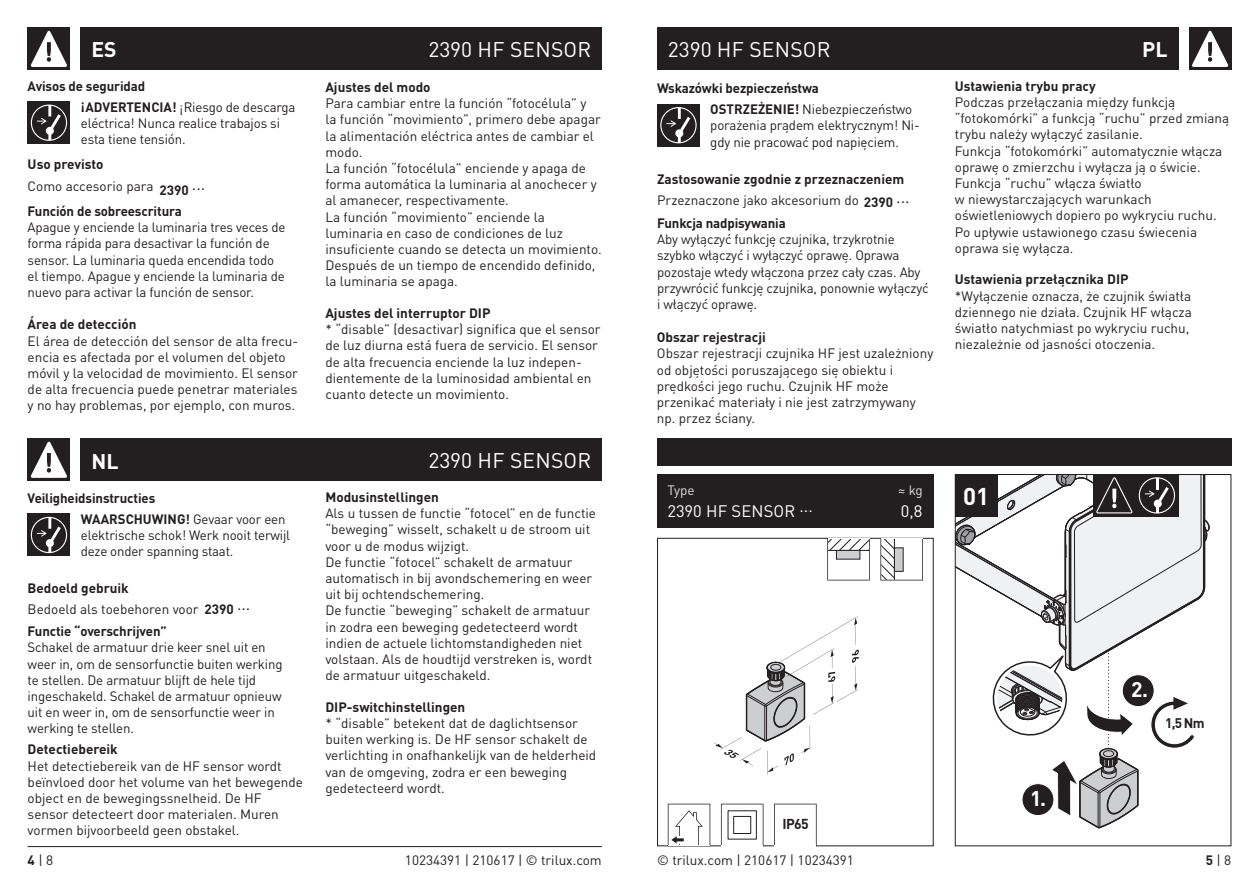
<style>
.page{position:relative;width:1259px;height:893px;background:#fff}
.page>*{position:absolute;margin:0;border:0;box-sizing:border-box;transform-origin:0 0}
.t1{font:700 24px "DIN Pro";color:#fff}
.t2{font:21px "DIN Pro";letter-spacing:.01em;color:#fff}
.t3{font:700 21px "DIN Pro";color:#fff}
.t4{font:16.5px "DIN Pro";letter-spacing:.01em;color:#fff}
.t5{font:700 14.25px "DIN Pro";color:#231f20}
.t6{font:700 13.8px "DIN Pro";color:#231f20}
.t7{font:13.5px/16.2px "DIN Pro";color:#231f20}
.t8{font:700 13.5px/20.9px "DIN Pro";color:#231f20}
.t9{font:13.5px "DIN Pro";letter-spacing:-.02em;color:#dcdddf}
.s1{font-weight:400}
.s2{font-weight:700}
</style>
<div class="page">
<div style="left:81px;top:28px;width:521px;height:42px;background:#231f20"></div>
<div style="left:657px;top:28px;width:521px;height:42px;background:#231f20"></div>
<hr style="left:28px;top:846px;width:574px;height:1px;background:#231f20">
<div style="left:28px;top:28px;width:42px;height:42px;background:#231f20"></div>
<svg style="left:31px;top:31px;width:36px;height:36px"></svg>
<div style="left:657px;top:474px;width:276px;height:53px;background:#231f20"></div>
<div style="left:657px;top:438px;width:574px;height:28px;background:#231f20"></div>
<svg style="left:714px;top:616px;width:145px;height:159px"></svg>
<div style="left:657px;top:538px;width:276px;height:308px;border:1px solid #231f20"></div>
<svg style="left:827px;top:538px;width:43px;height:42px"></svg>
<div style="left:836px;top:550px;width:24px;height:9px;background:#cdced0"></div>
<div style="left:836px;top:550px;width:24px;height:9px;border:1px solid #231f20"></div>
<hr style="left:828px;top:538px;width:41px;height:1px;background:#fff">
<svg style="left:880px;top:538px;width:43px;height:42px"></svg>
<div style="left:894px;top:548px;width:9px;height:23px;background:#cdced0"></div>
<div style="left:894px;top:548px;width:9px;height:23px;border:1px solid #231f20"></div>
<hr style="left:881px;top:538px;width:41px;height:1px;background:#fff">
<svg style="left:721px;top:804px;width:42px;height:42px"></svg>
<div style="left:733px;top:816px;width:18px;height:18px;border:1px solid #231f20"></div>
<hr style="left:721px;top:845px;width:41px;height:1px;background:#fff">
<svg style="left:774px;top:804px;width:42px;height:42px"></svg>
<hr style="left:775px;top:845px;width:41px;height:1px;background:#fff">
<svg style="left:668px;top:804px;width:42px;height:42px"></svg>
<hr style="left:668px;top:845px;width:41px;height:1px;background:#fff">
<div style="left:81px;top:439px;width:521px;height:42px;background:#231f20"></div>
<div style="left:28px;top:438px;width:42px;height:43px;background:#231f20"></div>
<svg style="left:31px;top:442px;width:36px;height:36px"></svg>
<div style="left:1188px;top:28px;width:43px;height:42px;background:#231f20"></div>
<svg style="left:1192px;top:31px;width:36px;height:36px"></svg>
<div style="left:28px;top:101px;width:42px;height:43px;background:#231f20"></div>
<svg style="left:31px;top:105px;width:36px;height:36px"></svg>
<div style="left:28px;top:514px;width:42px;height:42px;background:#231f20"></div>
<svg style="left:31px;top:517px;width:36px;height:36px"></svg>
<div style="left:657px;top:104px;width:42px;height:42px;background:#231f20"></div>
<svg style="left:660px;top:107px;width:36px;height:36px"></svg>
<svg style="left:955px;top:474px;width:254px;height:355px"></svg>
<h2 class="t3" style="left:91px;top:33px;width:27px">ES</h2>
<h2 class="t3" style="left:1142px;top:33px;width:27px">PL</h2>
<h2 class="t2" style="left:428px;top:33px;width:164px">2390 HF SENSOR</h2>
<h2 class="t2" style="left:668px;top:33px;width:164px">2390 HF SENSOR</h2>
<p class="t8" style="left:81px;top:75px;width:216px;text-indent:-53px">Avisos de seguridad<br>¡ADVERTENCIA! <span class="s1">¡Riesgo de descarga</span></p>
<p class="t7" style="left:81px;top:114px;width:201px">eléctrica! Nunca realice trabajos si esta tiene tensión.</p>
<p class="t8" style="left:28px;top:152px;width:77px">Uso previsto</p>
<p class="t7" style="left:28px;top:177px;width:127px">Como accesorio para</p>
<p class="t8" style="left:159px;top:179px;width:47px">2390 <sup>...</sup></p>
<p class="t8" style="left:28px;top:200px;width:156px">Función de sobreescritura</p>
<p class="t7" style="left:28px;top:218px;width:259px">Apague y enciende la luminaria tres veces de forma rápida para desactivar la función de sensor. La luminaria queda encendida todo el tiempo. Apague y enciende la luminaria de nuevo para activar la función de sensor.</p>
<p class="t8" style="left:28px;top:313px;width:110px">Área de detección</p>
<p class="t7" style="left:28px;top:332px;width:272px">El área de detección del sensor de alta frecu&shy;encia es afectada por el volumen del objeto móvil y la velocidad de movimiento. El sensor de alta frecuencia puede penetrar materiales y no hay problemas, por ejemplo, con muros.</p>
<p class="t8" style="left:325px;top:76px;width:107px">Ajustes del modo</p>
<p class="t7" style="left:325px;top:94px;width:278px">Para cambiar entre la función “fotocélula” y<br>la función “movimiento”, primero debe apagar la alimentación eléctrica antes de cambiar el modo.<br>La función “fotocélula” enciende y apaga de forma automática la luminaria al anochecer y al amanecer, respectivamente.<br>La función “movimiento” enciende la luminaria en caso de condiciones de luz insuficiente cuando se detecta un movimiento.<br>Después de un tiempo de encendido definido, la luminaria se apaga.</p>
<p class="t8" style="left:325px;top:302px;width:167px">Ajustes del interruptor DIP</p>
<p class="t7" style="left:325px;top:320px;width:277px">* “disable” (desactivar) significa que el sensor de luz diurna está fuera de servicio. El sensor de alta frecuencia enciende la luz indepen&shy;dientemente de la luminosidad ambiental en cuanto detecte un movimiento.</p>
<h2 class="t3" style="left:91px;top:445px;width:29px">NL</h2>
<h2 class="t2" style="left:428px;top:444px;width:164px">2390 HF SENSOR</h2>
<p class="t8" style="left:81px;top:487px;width:206px;text-indent:-53px">Veiligheidsinstructies<br>WAARSCHUWING! <span class="s1">Gevaar voor een</span></p>
<p class="t7" style="left:81px;top:526px;width:211px">elektrische schok! Werk nooit terwijl deze onder spanning staat.</p>
<p class="t7" style="left:28px;top:577px;width:224px;line-height:21px"><span class="s2">Bedoeld gebruik<br></span>Bedoeld als toebehoren voor <span class="s2">2390</span> <sup>...</sup></p>
<p class="t8" style="left:28px;top:620px;width:141px">Functie “overschrijven”</p>
<p class="t7" style="left:28px;top:639px;width:256px">Schakel de armatuur drie keer snel uit en weer in, om de sensorfunctie buiten werking te stellen. De armatuur blijft de hele tijd ingeschakeld. Schakel de armatuur opnieuw uit en weer in, om de sensorfunctie weer in werking te stellen.</p>
<p class="t8" style="left:28px;top:738px;width:92px">Detectiebereik</p>
<p class="t7" style="left:28px;top:757px;width:277px">Het detectiebereik van de HF sensor wordt beïnvloed door het volume van het bewegende object en de bewegingssnelheid. De HF sensor detecteert door materialen. Muren vormen bijvoorbeeld geen obstakel.</p>
<p class="t8" style="left:325px;top:486px;width:115px">Modusinstellingen</p>
<p class="t7" style="left:325px;top:504px;width:272px">Als u tussen de functie “fotocel” en de functie “beweging” wisselt, schakelt u de stroom uit voor u de modus wijzigt.<br>De functie “fotocel” schakelt de armatuur automatisch in bij avondschemering en weer uit bij ochtendschemering.<br>De functie “beweging” schakelt de armatuur in zodra een beweging gedetecteerd wordt indien de actuele lichtomstandigheden niet volstaan. Als de houdtijd verstreken is, wordt de armatuur uitgeschakeld.</p>
<p class="t8" style="left:325px;top:696px;width:141px">DIP-switchinstellingen</p>
<p class="t7" style="left:325px;top:714px;width:272px">* “disable” betekent dat de daglichtsensor buiten werking is. De HF sensor schakelt de verlichting in onafhankelijk van de helderheid van de omgeving, zodra er een beweging gedetecteerd wordt.</p>
<p class="t7" style="left:28px;top:851px;width:27px"><span class="s2">4</span> | 8</p>
<p class="t7" style="left:405px;top:851px;width:198px">10234391 | 210617 | © trilux.com</p>
<p class="t8" style="left:710px;top:77px;width:203px;text-indent:-53px">Wskazówki bezpieczeństwa<br>OSTRZEŻENIE! <span class="s1">Niebezpieczeństwo</span></p>
<p class="t7" style="left:710px;top:117px;width:211px">porażenia prądem elektrycznym! Ni&shy;gdy nie pracować pod napięciem.</p>
<p class="t8" style="left:657px;top:168px;width:249px">Zastosowanie zgodnie z przeznaczeniem</p>
<p class="t7" style="left:657px;top:191px;width:203px">Przeznaczone jako akcesorium do</p>
<p class="t8" style="left:864px;top:191px;width:47px">2390 <sup>...</sup></p>
<p class="t8" style="left:657px;top:212px;width:130px">Funkcja nadpisywania</p>
<p class="t7" style="left:657px;top:230px;width:273px">Aby wyłączyć funkcję czujnika, trzykrotnie szybko włączyć i wyłączyć oprawę. Oprawa pozostaje wtedy włączona przez cały czas. Aby przywrócić funkcję czujnika, ponownie wyłączyć i włączyć oprawę.</p>
<p class="t8" style="left:657px;top:326px;width:110px">Obszar rejestracji</p>
<p class="t7" style="left:657px;top:345px;width:278px">Obszar rejestracji czujnika HF jest uzależniony od objętości poruszającego się obiektu i prędkości jego ruchu. Czujnik HF może przenikać materiały i nie jest zatrzymywany np. przez ściany.</p>
<p class="t8" style="left:955px;top:75px;width:142px">Ustawienia trybu pracy</p>
<p class="t7" style="left:955px;top:93px;width:276px">Podczas przełączania między funkcją “fotokomórki” a funkcją “ruchu” przed zmianą trybu należy wyłączyć zasilanie.<br>Funkcja “fotokomórki” automatycznie włącza oprawę o zmierzchu i wyłącza ją o świcie.<br>Funkcja “ruchu” włącza światło<br>w niewystarczających warunkach oświetleniowych dopiero po wykryciu ruchu.<br>Po upływie ustawionego czasu świecenia oprawa się wyłącza.</p>
<p class="t8" style="left:955px;top:268px;width:175px">Ustawienia przełącznika DIP</p>
<p class="t7" style="left:955px;top:287px;width:238px">*Wyłączenie oznacza, że czujnik światła dziennego nie działa. Czujnik HF włącza światło natychmiast po wykryciu ruchu, niezależnie od jasności otoczenia.</p>
<p class="t9" style="left:667px;top:480px;width:29px">Type</p>
<p class="t9" style="left:898px;top:480px;width:26px">≈ kg</p>
<p class="t4" style="left:667px;top:498px;width:147px">2390 HF SENSOR ...</p>
<p class="t4" style="left:901px;top:498px;width:23px">0,8</p>
<h1 class="t1" style="left:963px;top:477px;width:28px">01</h1>
<p class="t5" style="left:782px;top:813px;width:28px">IP65</p>
<h2 class="t3" style="left:1030px;top:782px;width:17px">1.</h2>
<h2 class="t3" style="left:1131px;top:673px;width:18px">2.</h2>
<p class="t6" style="left:1165px;top:713px;width:41px">1,5 Nm</p>
<p class="t7" style="left:657px;top:851px;width:198px">© trilux.com | 210617 | 10234391</p>
<p class="t7" style="left:1205px;top:851px;width:27px"><span class="s2">5</span> | 8</p>
</div>
